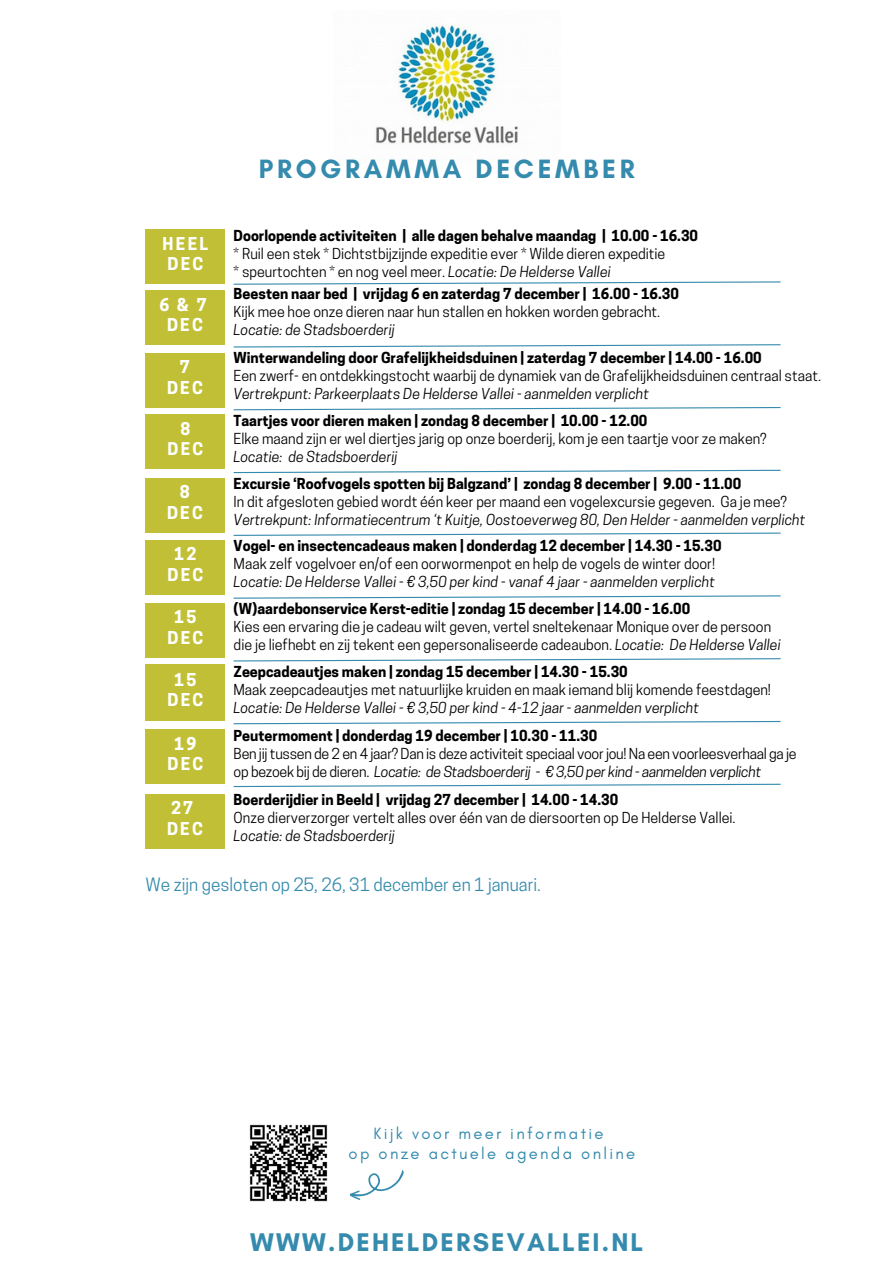
<style>
.page{position:relative;width:894px;height:1264px;background:#fff}
.page>*{position:absolute;margin:0;border:0;box-sizing:border-box;transform-origin:0 0}
.t1{font:700 27px "Glacial Indifference";letter-spacing:.135em;color:#358bad}
.t2{font:700 26.1px "Glacial Indifference";letter-spacing:.085em;color:#358bad}
.t3{font:17.25px "Cooper Hewitt";color:#358bad}
.t4{font:16.65px/20.2px "Glacial Indifference";letter-spacing:.135em;color:#358bad;text-align:center}
.t5{font:700 16.65px/20.1px "Cooper Hewitt";letter-spacing:.135em;color:#fff;text-align:center}
.t6{font:700 16.5px/20.2px "Cooper Hewitt";color:#fff;text-align:center}
.t7{font:14.25px/18px "Cooper Hewitt";color:#000}
.t8{font:700 14.25px "Cooper Hewitt";color:#000}
.t9{font:italic 14.25px "Cooper Hewitt";color:#000}
.t10{font:14.25px/18px "Cooper Hewitt";letter-spacing:-.02em;color:#000}
.s1{font-style:italic}
</style>
<div class="page">
<img style="left:376px;top:24px;width:142px;height:120px">
<svg style="left:233px;top:281px;width:548px;height:4px"></svg>
<svg style="left:233px;top:407px;width:548px;height:4px"></svg>
<div style="left:146px;top:229px;width:79px;height:54px;background:#c1bf36"></div>
<div style="left:146px;top:414px;width:79px;height:55px;background:#c1bf36"></div>
<div style="left:146px;top:353px;width:79px;height:54px;background:#c1bf36"></div>
<img style="left:249px;top:1124px;width:79px;height:78px">
<svg style="left:350px;top:1170px;width:54px;height:30px"></svg>
<div style="left:146px;top:478px;width:79px;height:54px;background:#c1bf36"></div>
<svg style="left:233px;top:532px;width:548px;height:4px"></svg>
<div style="left:146px;top:603px;width:79px;height:54px;background:#c1bf36"></div>
<svg style="left:233px;top:658px;width:548px;height:4px"></svg>
<svg style="left:233px;top:595px;width:548px;height:4px"></svg>
<div style="left:146px;top:540px;width:79px;height:54px;background:#c1bf36"></div>
<svg style="left:233px;top:344px;width:548px;height:4px"></svg>
<div style="left:146px;top:290px;width:79px;height:54px;background:#c1bf36"></div>
<svg style="left:233px;top:469px;width:548px;height:4px"></svg>
<div style="left:146px;top:664px;width:79px;height:56px;background:#c1bf36"></div>
<svg style="left:233px;top:720px;width:548px;height:5px"></svg>
<div style="left:146px;top:729px;width:79px;height:54px;background:#c1bf36"></div>
<svg style="left:233px;top:783px;width:548px;height:4px"></svg>
<div style="left:146px;top:794px;width:79px;height:54px;background:#c1bf36"></div>
<h2 class="t5" style="left:162px;top:235px;width:47px;text-align:left">HEEL<br>DEC</h2>
<p class="t5" style="left:159px;top:296px;width:49px">6&amp;7<br>DEC</p>
<h2 class="t5" style="left:167px;top:359px;width:37px">7<br>DEC</h2>
<h2 class="t6" style="left:167px;top:421px;width:37px">8<br>DEC</h2>
<h2 class="t5" style="left:167px;top:484px;width:37px">8<br>DEC</h2>
<p class="t5" style="left:167px;top:546px;width:37px">12<br>DEC</p>
<p class="t5" style="left:167px;top:609px;width:37px">15<br>DEC</p>
<p class="t5" style="left:167px;top:671px;width:37px">15<br>DEC</p>
<p class="t5" style="left:167px;top:735px;width:37px">19<br>DEC</p>
<h4 class="t5" style="left:167px;top:800px;width:37px;text-align:left">27<br>DEC</h4>
<h2 class="t1" style="left:259px;top:152px;width:377px">PROGRAMMA DECEMBER</h2>
<h1 class="t8" style="left:233px;top:230px;width:466px">Doorlopende activiteiten | alle dagen behalve maandag | 10.00 - 16.30</h1>
<h2 class="t7" style="left:233px;top:246px;width:433px">* Ruil een stek * Dichtstbijzijnde expeditie ever * Wilde dieren expeditie</h2>
<h2 class="t7" style="left:233px;top:264px;width:378px">* speurtochten * en nog veel meer. <span class="s1">Locatie: De Helderse Vallei</span></h2>
<p class="t8" style="left:233px;top:288px;width:447px">Beesten naar bed | vrijdag 6 en zaterdag 7 december | 16.00 - 16.30</p>
<p class="t7" style="left:233px;top:304px;width:428px">Kijk mee hoe onze dieren naar hun stallen en hokken worden gebracht.</p>
<p class="t9" style="left:233px;top:324px;width:163px">Locatie: de Stadsboerderij</p>
<p class="t8" style="left:233px;top:353px;width:529px">Winterwandeling door Grafelijkheidsduinen | zaterdag 7 december | 14.00 - 16.00</p>
<p class="t7" style="left:233px;top:369px;width:589px">Een zwerf- en ontdekkingstocht waarbij de dynamiek van de Grafelijkheidsduinen centraal staat.<br><span class="s1">Vertrekpunt: Parkeerplaats De Helderse Vallei - aanmelden verplicht</span></p>
<p class="t8" style="left:233px;top:415px;width:415px">Taartjes voor dieren maken | zondag 8 december | 10.00 - 12.00</p>
<p class="t7" style="left:233px;top:431px;width:534px">Elke maand zijn er wel diertjes jarig op onze boerderij, kom je een taartje voor ze maken?<br><span class="s1">Locatie: de Stadsboerderij</span></p>
<p class="t8" style="left:233px;top:478px;width:509px">Excursie ‘Roofvogels spotten bij Balgzand’ | zondag 8 december | 9.00 - 11.00</p>
<p class="t7" style="left:233px;top:495px;width:554px">In dit afgesloten gebied wordt één keer per maand een vogelexcursie gegeven. Ga je mee?</p>
<p class="t9" style="left:233px;top:514px;width:573px">Vertrekpunt: Informatiecentrum ‘t Kuitje, Oostoeverweg 80, Den Helder - aanmelden verplicht</p>
<p class="t8" style="left:233px;top:540px;width:489px">Vogel- en insectencadeaus maken | donderdag 12 december | 14.30 - 15.30</p>
<p class="t7" style="left:233px;top:556px;width:483px">Maak zelf vogelvoer en/of een oorwormenpot en help de vogels de winter door!</p>
<p class="t9" style="left:233px;top:576px;width:483px">Locatie: De Helderse Vallei - € 3,50 per kind - vanaf 4 jaar - aanmelden verplicht</p>
<h3 class="t8" style="left:233px;top:603px;width:458px">(W)aardebonservice Kerst-editie | zondag 15 december | 14.00 - 16.00</h3>
<p class="t7" style="left:233px;top:619px;width:548px">Kies een ervaring die je cadeau wilt geven, vertel sneltekenaar Monique over de persoon die je liefhebt en zij tekent een gepersonaliseerde cadeaubon. <span class="s1">Locatie: De Helderse Vallei</span></p>
<p class="t8" style="left:233px;top:666px;width:395px">Zeepcadeautjes maken | zondag 15 december | 14.30 - 15.30</p>
<p class="t7" style="left:233px;top:682px;width:539px">Maak zeepcadeautjes met natuurlijke kruiden en maak iemand blij komende feestdagen!</p>
<p class="t9" style="left:233px;top:702px;width:467px">Locatie: De Helderse Vallei - € 3,50 per kind - 4-12 jaar - aanmelden verplicht</p>
<p class="t8" style="left:233px;top:730px;width:365px">Peutermoment | donderdag 19 december | 10.30 - 11.30</p>
<p class="t10" style="left:233px;top:746px;width:564px">Ben jij tussen de 2 en 4 jaar? Dan is deze activiteit speciaal voorjou! Na een voorleesverhaal ga je op bezoek bij de dieren. <span class="s1">Locatie: de Stadsboerderij - € 3,50 per kind - aanmelden verplicht</span></p>
<p class="t8" style="left:233px;top:794px;width:386px">Boerderijdier in Beeld | vrijdag 27 december | 14.00 - 14.30</p>
<p class="t7" style="left:233px;top:810px;width:503px">Onze dierverzorger vertelt alles over één van de diersoorten op De Helderse Vallei.</p>
<p class="t9" style="left:233px;top:830px;width:163px">Locatie: de Stadsboerderij</p>
<p class="t3" style="left:145px;top:877px;width:397px">We zijn gesloten op 25, 26, 31 december en 1 januari.</p>
<h2 class="t4" style="left:348px;top:1122px;width:288px">Kijk voor meer informatie<br>op onze actuele agenda online</h2>
<h2 class="t2" style="left:250px;top:1225px;width:394px">WWW.DEHELDERSEVALLEI.NL</h2>
</div>
